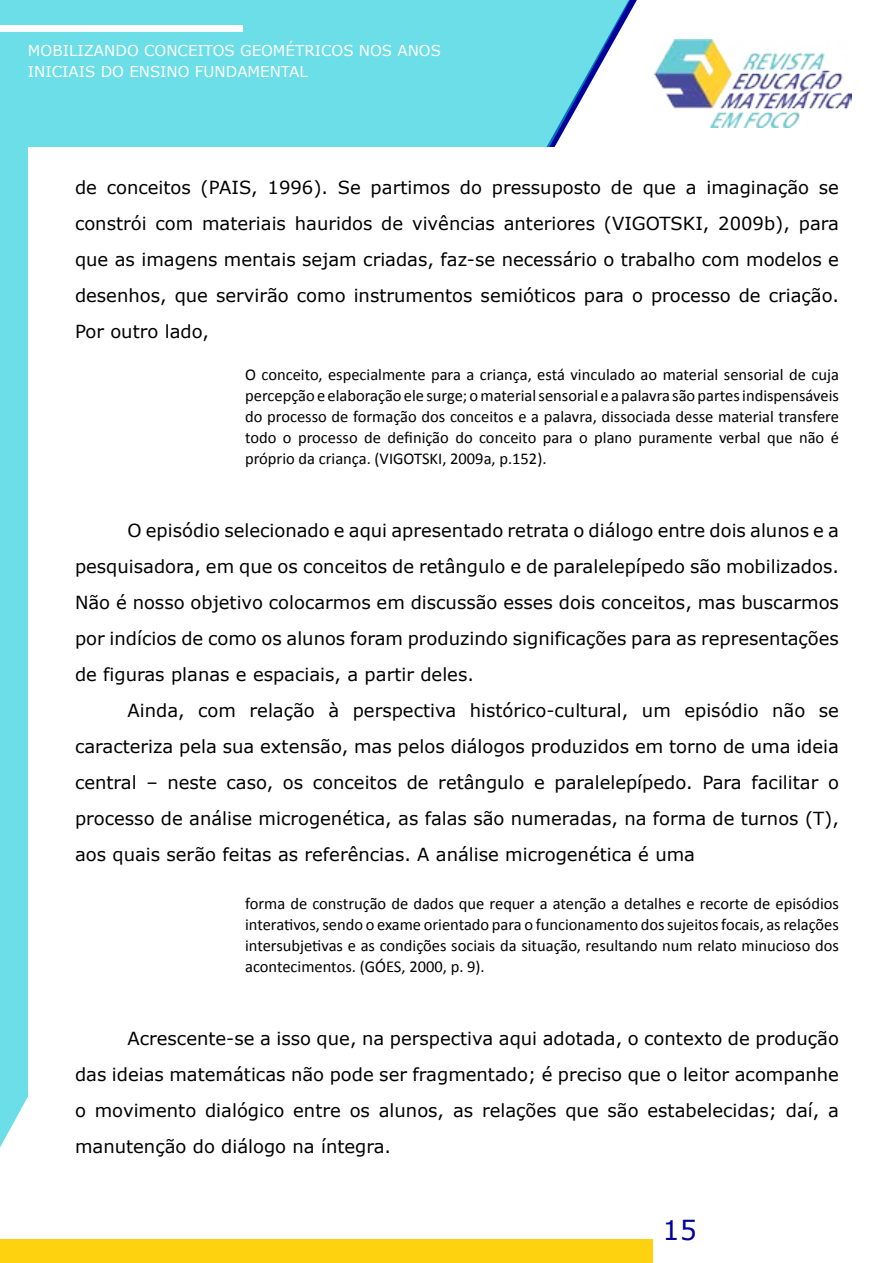
<style>
.page{position:relative;width:893px;height:1263px;background:#fff}
.page>*{position:absolute;margin:0;border:0;box-sizing:border-box;transform-origin:0 0}
.t1{font:27px "Verdana";color:#00009c}
.t2{font:18px/36px "Verdana";color:#000;text-align:justify}
.t3{font:16.5px/21px "Calibri";color:#000;text-align:justify}
.t4{font:15px/21px "Verdana";color:#fff}
</style>
<div class="page">
<img style="left:654px;top:39px;width:197px;height:88px">
<div style="left:0;top:0;width:630px;height:1147px;background:#6cdee7"></div>
<div style="left:0;top:25px;width:242px;height:6px;background:#fff"></div>
<div style="left:0;top:1239px;width:653px;height:24px;background:#ffd20f"></div>
<div style="left:28px;top:148px;width:835px;height:1074px;background:#fff"></div>
<p class="t4" style="left:28px;top:40px;width:415px">MOBILIZANDO CONCEITOS GEOMÉTRICOS NOS ANOS<br>INICIAIS DO ENSINO FUNDAMENTAL</p>
<p class="t2" style="left:75px;top:169px;width:765px">de conceitos (PAIS, 1996). Se partimos do pressuposto de que a imaginação se constrói com materiais hauridos de vivências anteriores (VIGOTSKI, 2009b), para que as imagens mentais sejam criadas, faz-se necessário o trabalho com modelos e desenhos, que servirão como instrumentos semióticos para o processo de criação.<br>Por outro lado,</p>
<p class="t3" style="left:245px;top:364px;width:595px">O conceito, especialmente para a criança, está vinculado ao material sensorial de cuja percepção e elaboração ele surge; o material sensorial e a palavra são partes indispensáveis do processo de formação dos conceitos e a palavra, dissociada desse material transfere todo o processo de definição do conceito para o plano puramente verbal que não é próprio da criança. (VIGOTSKI, 2009a, p.152).</p>
<p class="t2" style="left:75px;top:512px;width:765px;text-indent:53px">O episódio selecionado e aqui apresentado retrata o diálogo entre dois alunos e a pesquisadora, em que os conceitos de retângulo e de paralelepípedo são mobilizados.<br>Não é nosso objetivo colocarmos em discussão esses dois conceitos, mas buscarmos por indícios de como os alunos foram produzindo significações para as representações de figuras planas e espaciais, a partir deles.</p>
<p class="t2" style="left:75px;top:692px;width:765px;text-indent:53px">Ainda, com relação à perspectiva histórico-cultural, um episódio não se caracteriza pela sua extensão, mas pelos diálogos produzidos em torno de uma ideia central – neste caso, os conceitos de retângulo e paralelepípedo. Para facilitar o processo de análise microgenética, as falas são numeradas, na forma de turnos (T), aos quais serão feitas as referências. A análise microgenética é uma</p>
<p class="t3" style="left:245px;top:893px;width:595px">forma de construção de dados que requer a atenção a detalhes e recorte de episódios interativos, sendo o exame orientado para o funcionamento dos sujeitos focais, as relações intersubjetivas e as condições sociais da situação, resultando num relato minucioso dos acontecimentos. (GÓES, 2000, p. 9).</p>
<p class="t2" style="left:75px;top:1020px;width:765px;text-indent:53px">Acrescente-se a isso que, na perspectiva aqui adotada, o contexto de produção das ideias matemáticas não pode ser fragmentado; é preciso que o leitor acompanhe o movimento dialógico entre os alunos, as relações que são estabelecidas; daí, a manutenção do diálogo na íntegra.</p>
<h1 class="t1" style="left:662px;top:1212px;width:36px">15</h1>
</div>
